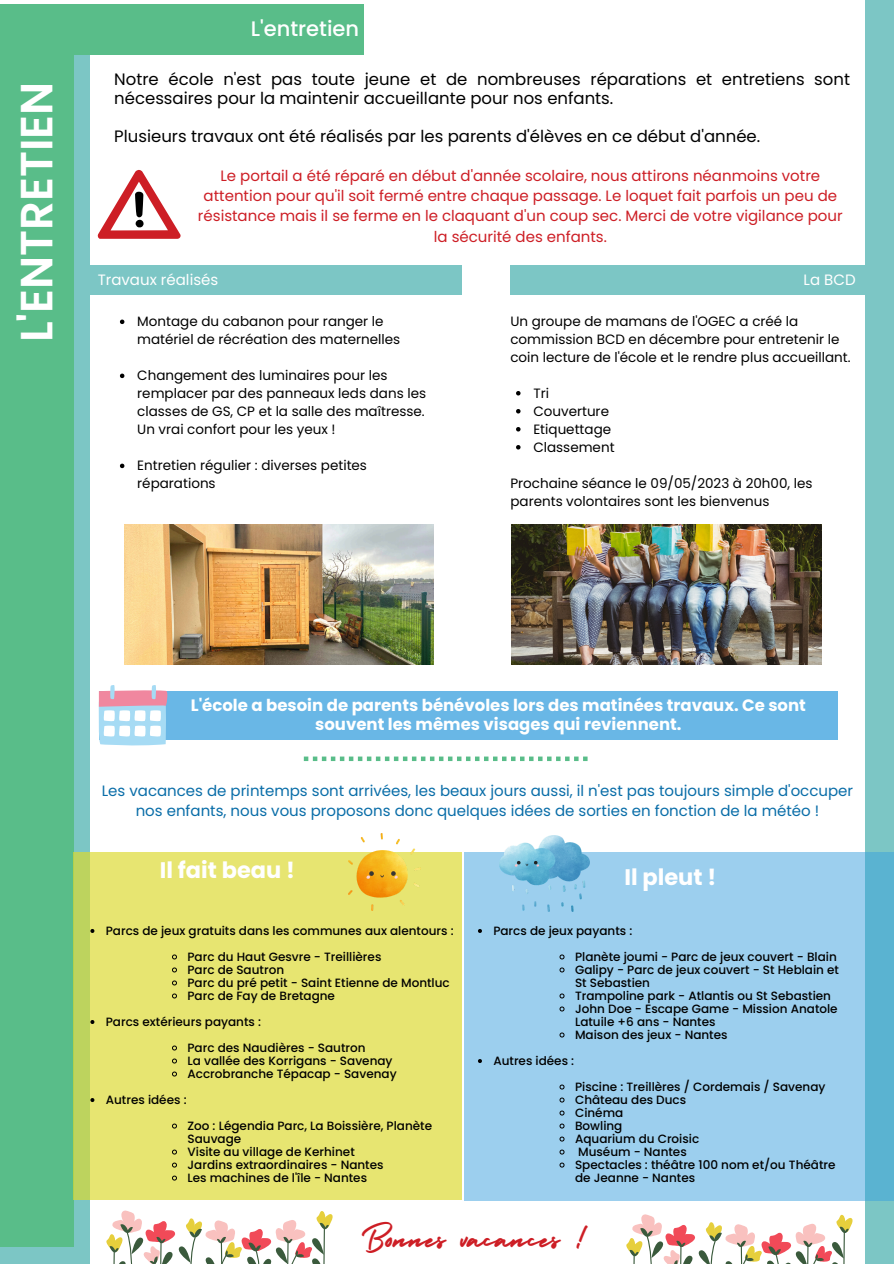
<style>
.page{position:relative;width:894px;height:1264px;background:#fff}
.page>*{position:absolute;margin:0;border:0;box-sizing:border-box;transform-origin:0 0}
.t1{font:600 45px "Poppins";color:#fff}
.t2{font:40.2px "Holiday";color:#cd1e25}
.t3{font:700 22.5px "Poppins";color:#fff}
.t4{font:500 21px "Poppins";color:#fff}
.t5{font:16.5px/19.2px "Poppins";color:#000}
.t6{font:700 16.5px/19.2px "Poppins";color:#fff;text-align:center}
.t7{font:15px/20.2px "Poppins";color:#cd1e25;text-align:center}
.t8{font:15px/20.2px "Poppins";color:#096da8;text-align:center}
.t9{font:15px "Poppins";color:#fff}
.t10{font:13.5px/18px "Poppins";color:#000}
.t11{font:500 12px/13px "Poppins";color:#000}
</style>
<div class="page">
<div style="left:0;top:36px;width:89px;height:1227px;background:linear-gradient(to right,#77c5bc,#7ac6c2)"></div>
<div style="left:0;top:5px;width:73px;height:1241px;background:#59bd89"></div>
<div style="left:865px;top:0;width:28px;height:1263px;background:#7cc6c5"></div>
<div style="left:73px;top:852px;width:389px;height:347px;background:#e7e571"></div>
<div style="left:46px;top:5px;width:317px;height:50px;background:#59bd89"></div>
<img style="left:512px;top:524px;width:309px;height:140px">
<div style="left:99px;top:691px;width:738px;height:49px;background:#69b7e6"></div>
<svg style="left:98px;top:685px;width:70px;height:61px"></svg>
<div style="left:464px;top:852px;width:429px;height:347px;background:#9ccfee"></div>
<img style="left:499px;top:835px;width:90px;height:76px">
<img style="left:348px;top:834px;width:72px;height:76px">
<svg style="left:304px;top:756px;width:283px;height:5px"></svg>
<div style="left:84px;top:265px;width:378px;height:30px;background:#7cc6c5"></div>
<img style="left:125px;top:524px;width:309px;height:140px">
<svg style="left:98px;top:170px;width:83px;height:68px"></svg>
<svg style="left:626px;top:1214px;width:227px;height:49px"></svg>
<svg style="left:90px;top:929px;width:4px;height:4px"></svg>
<svg style="left:172px;top:954px;width:5px;height:6px"></svg>
<svg style="left:172px;top:967px;width:5px;height:6px"></svg>
<svg style="left:172px;top:980px;width:5px;height:6px"></svg>
<svg style="left:172px;top:993px;width:5px;height:6px"></svg>
<svg style="left:90px;top:1020px;width:4px;height:4px"></svg>
<svg style="left:172px;top:1045px;width:5px;height:6px"></svg>
<svg style="left:172px;top:1058px;width:5px;height:6px"></svg>
<svg style="left:172px;top:1071px;width:5px;height:6px"></svg>
<svg style="left:90px;top:1098px;width:4px;height:4px"></svg>
<svg style="left:172px;top:1123px;width:5px;height:6px"></svg>
<svg style="left:172px;top:1149px;width:5px;height:6px"></svg>
<svg style="left:172px;top:1162px;width:5px;height:6px"></svg>
<svg style="left:172px;top:1175px;width:5px;height:6px"></svg>
<svg style="left:478px;top:929px;width:4px;height:4px"></svg>
<svg style="left:558px;top:953px;width:7px;height:7px"></svg>
<svg style="left:558px;top:966px;width:7px;height:7px"></svg>
<svg style="left:558px;top:992px;width:7px;height:7px"></svg>
<svg style="left:558px;top:1005px;width:7px;height:7px"></svg>
<svg style="left:558px;top:1031px;width:7px;height:7px"></svg>
<svg style="left:478px;top:1059px;width:4px;height:4px"></svg>
<svg style="left:558px;top:1083px;width:7px;height:7px"></svg>
<svg style="left:558px;top:1096px;width:7px;height:7px"></svg>
<svg style="left:558px;top:1109px;width:7px;height:7px"></svg>
<svg style="left:558px;top:1122px;width:7px;height:7px"></svg>
<svg style="left:558px;top:1135px;width:7px;height:7px"></svg>
<svg style="left:558px;top:1148px;width:7px;height:7px"></svg>
<svg style="left:558px;top:1161px;width:7px;height:7px"></svg>
<svg style="left:120px;top:319px;width:4px;height:5px"></svg>
<svg style="left:120px;top:373px;width:4px;height:5px"></svg>
<svg style="left:120px;top:463px;width:4px;height:5px"></svg>
<svg style="left:106px;top:1210px;width:227px;height:53px"></svg>
<div style="left:510px;top:265px;width:378px;height:30px;background:#7cc6c5"></div>
<svg style="left:516px;top:391px;width:4px;height:4px"></svg>
<svg style="left:516px;top:409px;width:4px;height:4px"></svg>
<svg style="left:516px;top:427px;width:4px;height:4px"></svg>
<svg style="left:516px;top:445px;width:4px;height:4px"></svg>
<p class="t1" style="left:5px;top:342px;width:262px;rotate:-90deg">L'ENTRETIEN</p>
<h1 class="t4" style="left:251px;top:14px;width:110px">L'entretien</h1>
<h5 class="t5" style="left:114px;top:69px;width:737px">Notre école n'est pas toute jeune et de nombreuses réparations et entretiens sont nécessaires pour la maintenir accueillante pour nos enfants.</h5>
<h5 class="t5" style="left:114px;top:127px;width:647px">Plusieurs travaux ont été réalisés par les parents d'élèves en ce début d'année.</h5>
<p class="t7" style="left:198px;top:165px;width:646px">Le portail a été réparé en début d'année scolaire, nous attirons néanmoins votre attention pour qu'il soit fermé entre chaque passage. Le loquet fait parfois un peu de résistance mais il se ferme en le claquant d'un coup sec. Merci de votre vigilance pour la sécurité des enfants.</p>
<p class="t9" style="left:803px;top:269px;width:53px">La BCD</p>
<p class="t10" style="left:510px;top:312px;width:342px">Un groupe de mamans de l'OGEC a créé la commission BCD en décembre pour entretenir le coin lecture de l'école et le rendre plus accueillant.</p>
<p class="t10" style="left:533px;top:384px;width:17px">Tri</p>
<p class="t10" style="left:533px;top:402px;width:77px">Couverture</p>
<p class="t10" style="left:533px;top:420px;width:79px">Etiquettage</p>
<p class="t10" style="left:533px;top:438px;width:83px">Classement</p>
<p class="t10" style="left:510px;top:474px;width:303px">Prochaine séance le 09/05/2023 à 20h00, les parents volontaires sont les bienvenus</p>
<p class="t9" style="left:98px;top:269px;width:122px">Travaux réalisés</p>
<p class="t10" style="left:137px;top:312px;width:264px">Montage du cabanon pour ranger le matériel de récréation des maternelles</p>
<h3 class="t10" style="left:137px;top:366px;width:290px">Changement des luminaires pour les remplacer par des panneaux leds dans les classes de GS, CP et la salle des maîtresse.<br>Un vrai confort pour les yeux !</h3>
<p class="t10" style="left:137px;top:456px;width:231px">Entretien régulier : diverses petites réparations</p>
<h5 class="t6" style="left:191px;top:695px;width:616px">L'école a besoin de parents bénévoles lors des matinées travaux. Ce sont souvent les mêmes visages qui reviennent.</h5>
<p class="t8" style="left:102px;top:780px;width:752px">Les vacances de printemps sont arrivées, les beaux jours aussi, il n'est pas toujours simple d'occuper nos enfants, nous vous proposons donc quelques idées de sorties en fonction de la météo !</p>
<p class="t3" style="left:160px;top:854px;width:136px">Il fait beau !</p>
<h5 class="t3" style="left:624px;top:860px;width:93px">Il pleut !</h5>
<h6 class="t11" style="left:106px;top:924px;width:349px">Parcs de jeux gratuits dans les communes aux alentours :</h6>
<p class="t11" style="left:187px;top:950px;width:195px">Parc du Haut Gesvre - Treillières</p>
<p class="t11" style="left:187px;top:963px;width:98px">Parc de Sautron</p>
<p class="t11" style="left:187px;top:976px;width:264px">Parc du pré petit - Saint Etienne de Montluc</p>
<p class="t11" style="left:187px;top:989px;width:149px">Parc de Fay de Bretagne</p>
<h6 class="t11" style="left:106px;top:1015px;width:157px">Parcs extérieurs payants :</h6>
<p class="t11" style="left:187px;top:1041px;width:179px">Parc des Naudières - Sautron</p>
<p class="t11" style="left:187px;top:1054px;width:206px">La vallée des Korrigans - Savenay</p>
<p class="t11" style="left:187px;top:1067px;width:210px">Accrobranche Tépacap - Savenay</p>
<h4 class="t11" style="left:106px;top:1093px;width:82px">Autres idées :</h4>
<p class="t11" style="left:187px;top:1119px;width:246px">Zoo : Légendia Parc, La Boissière, Planète<br>Sauvage</p>
<h5 class="t11" style="left:187px;top:1145px;width:169px">Visite au village de Kerhinet</h5>
<p class="t11" style="left:187px;top:1158px;width:197px">Jardins extraordinaires - Nantes</p>
<p class="t11" style="left:187px;top:1171px;width:181px">Les machines de l'île - Nantes</p>
<h3 class="t11" style="left:493px;top:924px;width:140px">Parcs de jeux payants :</h3>
<p class="t11" style="left:575px;top:950px;width:263px">Planète joumi - Parc de jeux couvert - Blain</p>
<p class="t11" style="left:575px;top:963px;width:265px">Galipy - Parc de jeux couvert - St Heblain et<br>St Sebastien</p>
<p class="t11" style="left:575px;top:989px;width:257px">Trampoline park - Atlantis ou St Sebastien</p>
<p class="t11" style="left:575px;top:1002px;width:264px">John Doe - Escape Game - Mission Anatole<br>Latuile +6 ans - Nantes</p>
<p class="t11" style="left:575px;top:1028px;width:154px">Maison des jeux - Nantes</p>
<p class="t11" style="left:493px;top:1054px;width:82px">Autres idées :</p>
<p class="t11" style="left:575px;top:1080px;width:252px">Piscine : Treillères / Cordemais / Savenay</p>
<p class="t11" style="left:575px;top:1093px;width:113px">Château des Ducs</p>
<p class="t11" style="left:575px;top:1106px;width:50px">Cinéma</p>
<p class="t11" style="left:575px;top:1119px;width:49px">Bowling</p>
<p class="t11" style="left:575px;top:1132px;width:126px">Aquarium du Croisic</p>
<p class="t11" style="left:578px;top:1145px;width:110px">Muséum - Nantes</p>
<p class="t11" style="left:575px;top:1158px;width:262px">Spectacles : théâtre 100 nom et/ou Théâtre de Jeanne - Nantes</p>
<p class="t2" style="left:360px;top:1206px;width:230px">Bonnes vacances !</p>
</div>
